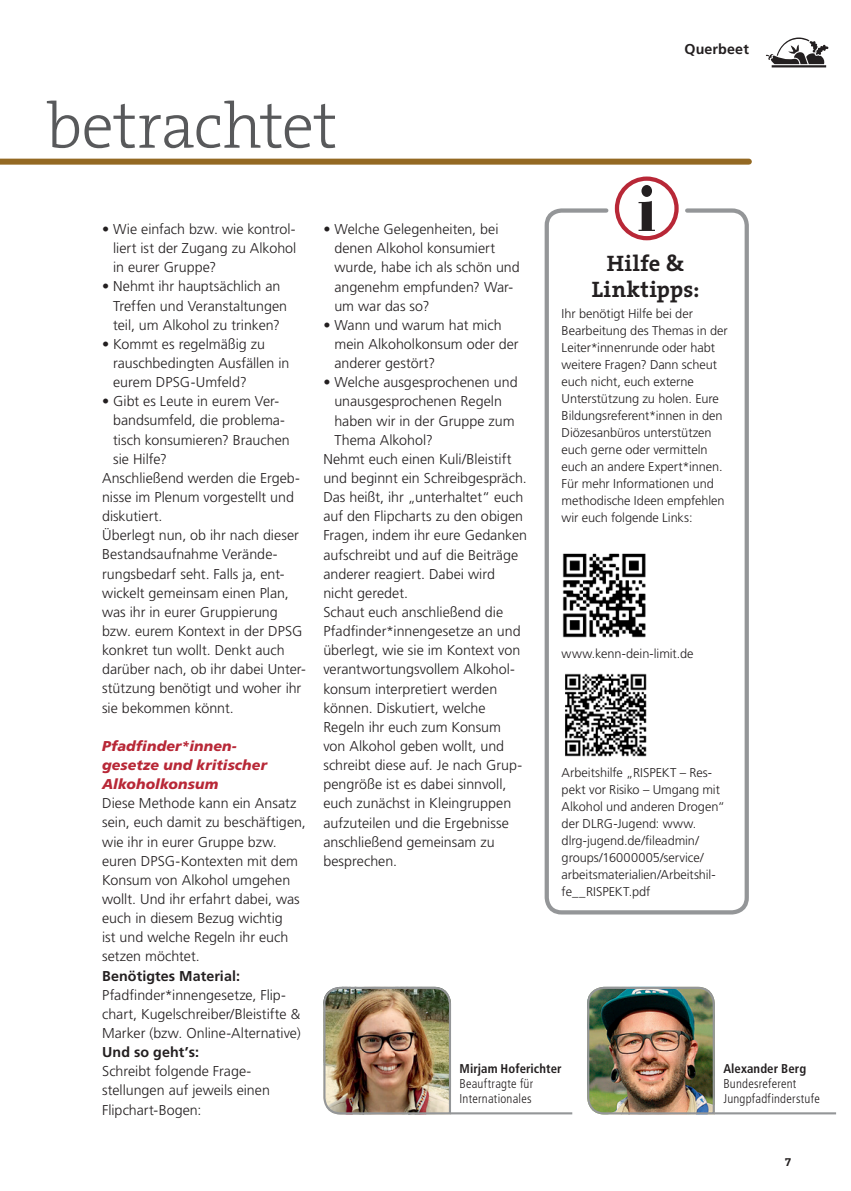
<style>
.page{position:relative;width:851px;height:1191px;background:#fff}
.page>*{position:absolute;margin:0;border:0;box-sizing:border-box;transform-origin:0 0}
.t1{font:300 64.5px "The Serif B W3";letter-spacing:-.01em;color:#58595b}
.t2{font:700 22.5px/25.5px "The Serif B W7";letter-spacing:.02em;color:#231f20;text-align:center}
.t3{font:300 14.25px/19.2px "Frutiger LT Std";color:#231f20}
.t4{font:700 14.25px "Frutiger LT Std";letter-spacing:.01em;color:#231f20}
.t5{font:300 12.75px/17px "Frutiger LT Std";letter-spacing:-.005em;color:#231f20}
.t6{font:300 condensed 12.75px/15px "Frutiger LT Std";letter-spacing:.015em;color:#231f20}
.t7{font:700 12px "The Serif B W7";color:#231f20}
.s1{font-weight:900;font-style:italic;color:#b82837}
.s2{font-weight:700}
</style>
<div class="page">
<img style="left:323px;top:986px;width:129px;height:129px">
<hr style="left:450px;top:1112px;width:122px;height:2px;background:#949698">
<svg style="left:766px;top:38px;width:62px;height:29px"></svg>
<img style="left:587px;top:986px;width:128px;height:129px">
<hr style="left:714px;top:1112px;width:122px;height:2px;background:#949698">
<div style="left:0;top:159px;width:748px;height:6px;background:#946923"></div>
<div style="left:544px;top:208px;width:204px;height:706px;border:4px solid #949698;border-radius:15px"></div>
<div style="left:617px;top:179px;width:59px;height:59px;background:#fff;border-radius:50%"></div>
<div style="left:614px;top:176px;width:64px;height:64px;border:4px solid #b82837;border-radius:50%"></div>
<svg style="left:638px;top:185px;width:17px;height:46px"></svg>
<img style="left:562px;top:553px;width:84px;height:85px">
<img style="left:565px;top:673px;width:82px;height:84px">
<p class="t1" style="left:46px;top:85px;width:293px">betrachtet</p>
<p class="t4" style="left:684px;top:41px;width:66px">Querbeet</p>
<p class="t3" style="left:113px;top:220px;width:185px;text-align:justify;text-indent:-11px">• Wie einfach bzw. wie kontrol&shy;liert ist der Zugang zu Alkohol in eurer Gruppe?</p>
<p class="t3" style="left:113px;top:277px;width:175px;text-indent:-11px">• Nehmt ihr hauptsächlich an<br>Treffen und Veranstaltungen teil, um Alkohol zu trinken?</p>
<p class="t3" style="left:113px;top:334px;width:178px;text-indent:-11px">• Kommt es regelmäßig zu rauschbedingten Ausfällen in eurem DPSG-Umfeld?</p>
<p class="t3" style="left:102px;top:392px;width:179px">• Gibt es Leute in eurem Ver-</p>
<p class="t3" style="left:113px;top:411px;width:173px">bandsumfeld, die problema-</p>
<p class="t3" style="left:113px;top:430px;width:178px">tisch konsumieren? Brauchen</p>
<p class="t3" style="left:113px;top:449px;width:55px">sie Hilfe?</p>
<p class="t3" style="left:102px;top:468px;width:199px">Anschließend werden die Ergeb-</p>
<p class="t3" style="left:102px;top:487px;width:193px">nisse im Plenum vorgestellt und</p>
<p class="t3" style="left:102px;top:507px;width:62px">diskutiert.</p>
<p class="t3" style="left:102px;top:526px;width:198px">Überlegt nun, ob ihr nach dieser</p>
<p class="t3" style="left:102px;top:545px;width:177px">Bestandsaufnahme Verände-</p>
<p class="t3" style="left:102px;top:564px;width:184px">rungsbedarf seht. Falls ja, ent-</p>
<p class="t3" style="left:102px;top:583px;width:188px">wickelt gemeinsam einen Plan,</p>
<p class="t3" style="left:102px;top:602px;width:177px">was ihr in eurer Gruppierung</p>
<p class="t3" style="left:102px;top:621px;width:202px">bzw. eurem Kontext in der DPSG</p>
<p class="t3" style="left:102px;top:641px;width:184px">konkret tun wollt. Denkt auch</p>
<p class="t3" style="left:102px;top:660px;width:205px">darüber nach, ob ihr dabei Unter-</p>
<p class="t3" style="left:102px;top:679px;width:201px">stützung benötigt und woher ihr</p>
<p class="t3" style="left:102px;top:698px;width:133px">sie bekommen könnt.</p>
<p class="t3" style="left:102px;top:736px;width:205px"><span class="s1">Pfadfinder*innen-<br>gesetze und kritischer<br>Alkoholkonsum<br></span>Diese Methode kann ein Ansatz sein, euch damit zu beschäftigen, wie ihr in eurer Gruppe bzw. euren DPSG-Kontexten mit dem<br>Konsum von Alkohol umgehen wollt. Und ihr erfahrt dabei, was euch in diesem Bezug wichtig<br>ist und welche Regeln ihr euch setzen möchtet.<br><span class="s2">Benötigtes Material:<br></span>Pfadfinder*innengesetze, Flip&shy;chart, Kugelschreiber/Bleistifte &amp;<br>Marker (bzw. Online-Alternative)<br><span class="s2">Und so geht’s:<br></span>Schreibt folgende Frage&shy;stellungen auf jeweils einen<br>Flipchart-Bogen:</p>
<p class="t3" style="left:334px;top:220px;width:187px;text-indent:-11px">• Welche Gelegenheiten, bei denen Alkohol konsumiert wurde, habe ich als schön und angenehm empfunden? War&shy;um war das so?</p>
<p class="t3" style="left:334px;top:315px;width:186px;text-indent:-11px">• Wann und warum hat mich mein Alkoholkonsum oder der anderer gestört?</p>
<p class="t3" style="left:323px;top:373px;width:196px">• Welche ausgesprochenen und</p>
<p class="t3" style="left:334px;top:392px;width:169px">unausgesprochenen Regeln</p>
<p class="t3" style="left:334px;top:411px;width:182px">haben wir in der Gruppe zum</p>
<p class="t3" style="left:334px;top:430px;width:100px">Thema Alkohol?</p>
<p class="t3" style="left:323px;top:449px;width:189px">Nehmt euch einen Kuli/Bleistift</p>
<p class="t3" style="left:323px;top:469px;width:205px">und beginnt ein Schreibgespräch.</p>
<p class="t3" style="left:323px;top:488px;width:201px">Das heißt, ihr „unterhaltet“ euch</p>
<p class="t3" style="left:323px;top:507px;width:201px">auf den Flipcharts zu den obigen</p>
<p class="t3" style="left:323px;top:526px;width:205px">Fragen, indem ihr eure Gedanken</p>
<p class="t3" style="left:323px;top:545px;width:196px">aufschreibt und auf die Beiträge</p>
<p class="t3" style="left:323px;top:564px;width:173px">anderer reagiert. Dabei wird</p>
<p class="t3" style="left:323px;top:583px;width:86px">nicht geredet.</p>
<p class="t3" style="left:323px;top:602px;width:181px">Schaut euch anschließend die</p>
<p class="t3" style="left:323px;top:622px;width:199px">Pfadfinder*innengesetze an und</p>
<p class="t3" style="left:323px;top:641px;width:198px">überlegt, wie sie im Kontext von</p>
<p class="t3" style="left:323px;top:660px;width:193px">verantwortungsvollem Alkohol-</p>
<p class="t3" style="left:323px;top:679px;width:175px">konsum interpretiert werden</p>
<p class="t3" style="left:323px;top:698px;width:164px">können. Diskutiert, welche</p>
<p class="t3" style="left:323px;top:717px;width:179px">Regeln ihr euch zum Konsum</p>
<p class="t3" style="left:323px;top:736px;width:182px">von Alkohol geben wollt, und</p>
<p class="t3" style="left:323px;top:756px;width:200px">schreibt diese auf. Je nach Grup-</p>
<p class="t3" style="left:323px;top:775px;width:184px">pengröße ist es dabei sinnvoll,</p>
<p class="t3" style="left:323px;top:794px;width:189px">euch zunächst in Kleingruppen</p>
<p class="t3" style="left:323px;top:813px;width:187px">aufzuteilen und die Ergebnisse</p>
<p class="t3" style="left:323px;top:832px;width:173px">anschließend gemeinsam zu</p>
<p class="t3" style="left:323px;top:851px;width:75px">besprechen.</p>
<p class="t2" style="left:591px;top:250px;width:109px">Hilfe &amp;<br>Linktipps:</p>
<p class="t5" style="left:561px;top:305px;width:168px">Ihr benötigt Hilfe bei der<br>Bearbeitung des Themas in der<br>Leiter*innenrunde oder habt weitere Fragen? Dann scheut euch nicht, euch externe<br>Unterstützung zu holen. Eure<br>Bildungsreferent*innen in den<br>Diözesanbüros unterstützen euch gerne oder vermitteln euch an andere Expert*innen.<br>Für mehr Informationen und methodische Ideen empfehlen wir euch folgende Links:</p>
<p class="t5" style="left:561px;top:645px;width:133px">www.kenn-dein-limit.de</p>
<p class="t5" style="left:561px;top:764px;width:165px">Arbeitshilfe „RISPEKT – Res&shy;pekt vor Risiko – Umgang mit<br>Alkohol und anderen Drogen“ der DLRG-Jugend: www. dlrg-jugend.de/fileadmin/ groups/16000005/service/ arbeitsmaterialien/Arbeitshil&shy;fe__RISPEKT.pdf</p>
<p class="t6" style="left:459px;top:1061px;width:104px"><span class="s2">Mirjam Hoferichter<br></span>Beauftragte für<br>Internationales</p>
<p class="t6" style="left:723px;top:1061px;width:98px"><span class="s2">Alexander Berg<br></span>Bundesreferent<br>Jungpfadfinderstufe</p>
<p class="t7" style="left:784px;top:1153px;width:8px">7</p>
</div>
